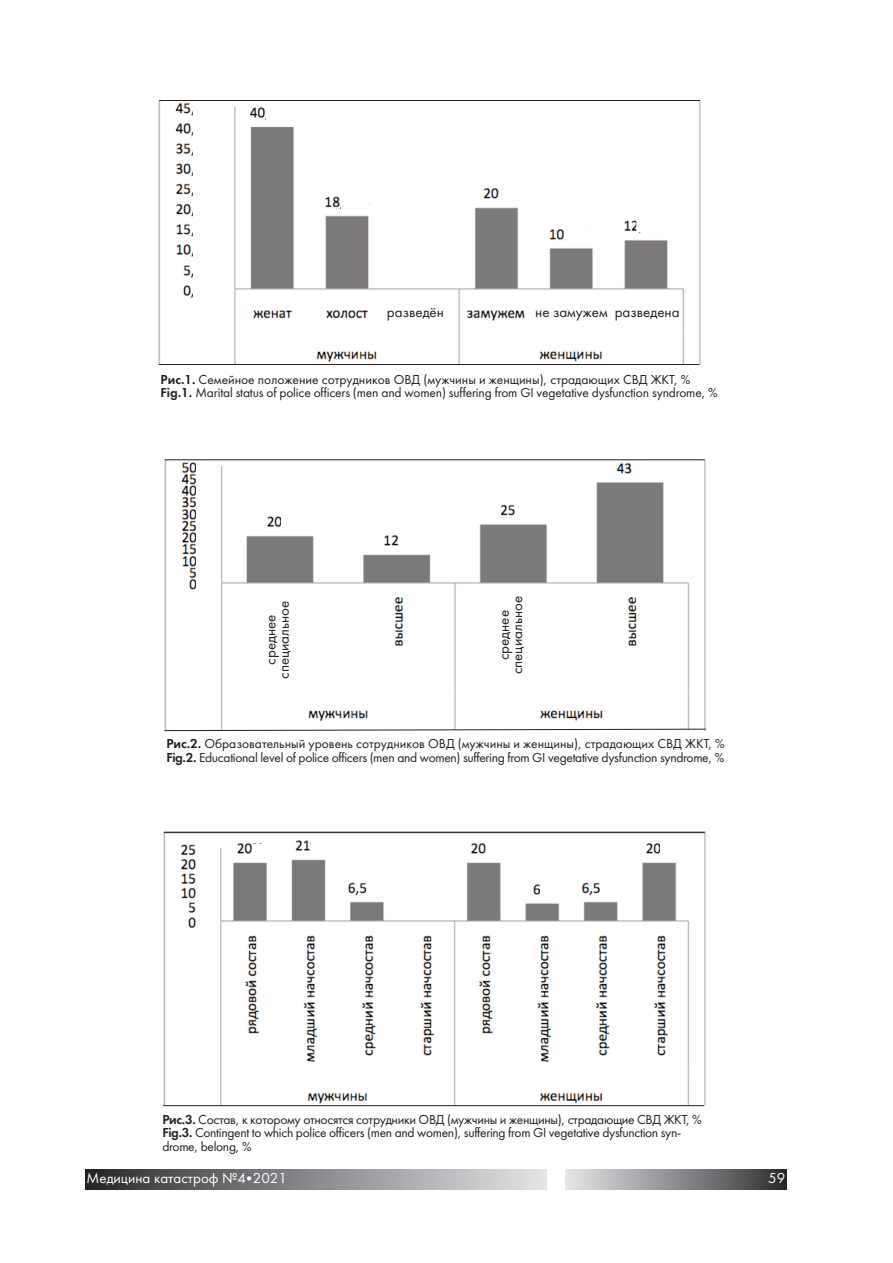
<style>
.page{position:relative;width:893px;height:1263px;background:#fff}
.page>*{position:absolute;margin:0;border:0;box-sizing:border-box;transform-origin:0 0}
.t1{font:15px/13.5px "Futura Book C";color:#231f20;text-align:center}
.t2{font:15px "Futura Book C";color:#fff}
.t3{font:13.5px/13.5px "Futura Book C";letter-spacing:-.025em;color:#231f20}
.s1{font-family:"Futura Demi C"}
</style>
<div class="page">
<div style="left:85px;top:1169px;width:461px;height:21px;background:linear-gradient(to right,#2b2b2d,#e5e6ea)"></div>
<div style="left:566px;top:1169px;width:221px;height:21px;background:linear-gradient(to right,#e5e7ea,#2e2e30)"></div>
<img style="left:159px;top:102px;width:542px;height:262px">
<img style="left:164px;top:461px;width:542px;height:267px">
<img style="left:163px;top:832px;width:543px;height:273px">
<div style="left:193px;top:102px;width:32px;height:197px;background:#fff"></div>
<div style="left:389px;top:308px;width:66px;height:12px;background:#fff"></div>
<div style="left:196px;top:462px;width:18px;height:135px;background:#fff"></div>
<div style="left:266px;top:107px;width:32px;height:12px;background:#fff"></div>
<div style="left:341px;top:193px;width:28px;height:16px;background:#fff"></div>
<div style="left:564px;top:229px;width:31px;height:14px;background:#fff"></div>
<svg style="left:636px;top:220px;width:35px;height:12px"></svg>
<div style="left:281px;top:516px;width:19px;height:12px;background:#fff"></div>
<div style="left:399px;top:534px;width:19px;height:12px;background:#fff"></div>
<div style="left:515px;top:504px;width:19px;height:12px;background:#fff"></div>
<div style="left:632px;top:463px;width:19px;height:12px;background:#fff"></div>
<div style="left:252px;top:844px;width:19px;height:12px;background:#fff"></div>
<div style="left:311px;top:841px;width:15px;height:12px;background:#fff"></div>
<div style="left:367px;top:882px;width:20px;height:12px;background:#fff"></div>
<div style="left:486px;top:844px;width:14px;height:12px;background:#fff"></div>
<div style="left:540px;top:884px;width:17px;height:12px;background:#fff"></div>
<div style="left:600px;top:883px;width:23px;height:12px;background:#fff"></div>
<div style="left:660px;top:842px;width:16px;height:14px;background:#fff"></div>
<div style="left:197px;top:844px;width:12px;height:106px;background:#fff"></div>
<div style="left:499px;top:183px;width:16px;height:18px;background:#fff"></div>
<div style="left:264px;top:591px;width:37px;height:98px;background:#fff"></div>
<div style="left:497px;top:588px;width:36px;height:95px;background:#fff"></div>
<div style="left:533px;top:303px;width:149px;height:20px;background:#fff"></div>
<div style="left:385px;top:305px;width:69px;height:19px;background:#fff"></div>
<div style="left:534px;top:306px;width:148px;height:18px;background:#fff"></div>
<hr style="left:159px;top:100px;width:541px;height:1px;background:#231f20">
<hr style="left:159px;top:364px;width:540px;height:1px;background:#231f20">
<hr style="left:165px;top:459px;width:540px;height:1px;background:#231f20">
<hr style="left:163px;top:1105px;width:541px;height:1px;background:#231f20">
<hr style="left:164px;top:832px;width:541px;height:1px;background:#231f20">
<svg style="left:164px;top:728px;width:542px;height:3px"></svg>
<p class="t1" style="left:387px;top:305px;width:59px">разведён</p>
<p class="t1" style="left:535px;top:305px;width:146px">не замужем разведена</p>
<p class="t3" style="left:161px;top:372px;width:559px"><span class="s1">Рис.1.</span> Семейное положение сотрудников ОВД (мужчины и женщины), страдающих СВД ЖКТ, %<br><span class="s1">Fig.1.</span> Marital status of police officers (men and women) suffering from GI vegetative dysfunction syndrome, %</p>
<p class="t1" style="left:264px;top:679px;width:80px;rotate:-90deg">среднее специальное</p>
<p class="t1" style="left:497px;top:674px;width:80px;rotate:-90deg">среднее специальное</p>
<p class="t3" style="left:166px;top:737px;width:560px"><span class="s1">Рис.2.</span> Образовательный уровень сотрудников ОВД (мужчины и женщины), страдающих СВД ЖКТ, %<br><span class="s1">Fig.2.</span> Educational level of police officers (men and women) suffering from GI vegetative dysfunction syndrome, %</p>
<p class="t3" style="left:162px;top:1112px;width:541px"><span class="s1">Рис.3.</span> Состав, к которому относятся сотрудники ОВД (мужчины и женщины), страдающие СВД ЖКТ, %<br><span class="s1">Fig.3.</span> Contingent to which police officers (men and women), suffering from GI vegetative dysfunction syn&shy;drome, belong, %</p>
<p class="t2" style="left:87px;top:1169px;width:202px">Медицина катастроф №4•2021</p>
<p class="t2" style="left:768px;top:1169px;width:19px">59</p>
</div>
